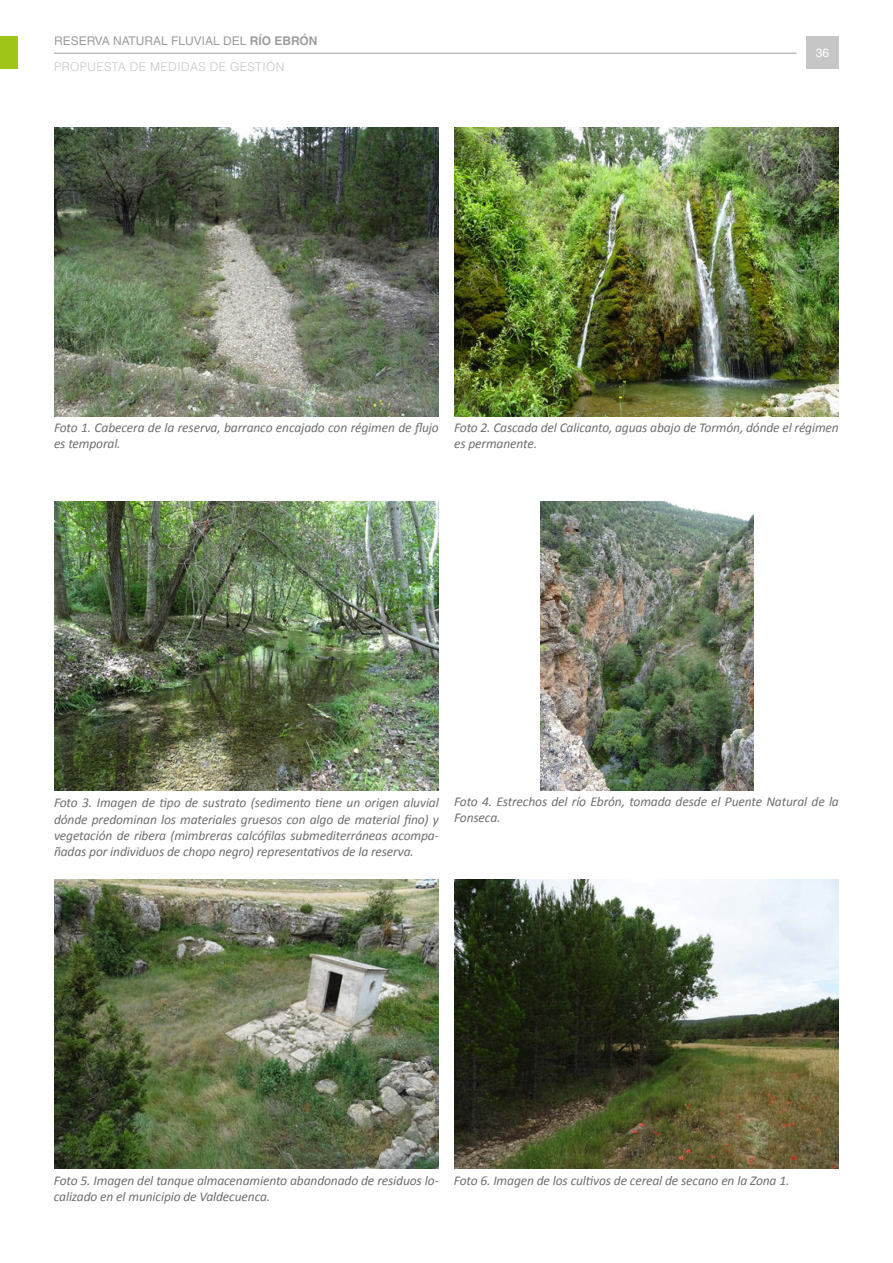
<style>
.page{position:relative;width:893px;height:1263px;background:#fff}
.page>*{position:absolute;margin:0;border:0;box-sizing:border-box;transform-origin:0 0}
.Pie{font:italic 13.5px/16.2px "Calibri";letter-spacing:-.01em;color:#706f6f}
.t1{font:300 12px/26px "Helvetica LT Std";letter-spacing:.03em;color:#c6c6c6}
.t2{font:12px "Helvetica LT Std";color:#fff}
.s1{font-weight:400;color:#9d9d9c}
.s2{font-weight:700;color:#9d9d9c}
</style>
<div class="page">
<hr style="left:54px;top:53px;width:743px;height:1px;background:#9d9d9c">
<div style="left:0;top:36px;width:18px;height:33px;background:#a0c519"></div>
<div style="left:806px;top:36px;width:33px;height:33px;background:#c6c6c6"></div>
<img style="left:54px;top:128px;width:385px;height:288px">
<img style="left:454px;top:128px;width:385px;height:288px">
<img style="left:54px;top:501px;width:385px;height:289px">
<img style="left:540px;top:502px;width:214px;height:288px">
<img style="left:54px;top:880px;width:385px;height:288px">
<img style="left:454px;top:880px;width:385px;height:288px">
<p class="t1" style="left:54px;top:27px;width:265px"><span class="s1">RESERVA NATURAL FLUVIAL DEL</span> <span class="s2">RÍO EBRÓN<br></span>PROPUESTA DE MEDIDAS DE GESTIÓN</p>
<p class="t2" style="left:816px;top:46px;width:15px">36</p>
<p class="Pie" style="left:54px;top:418px;width:386px">Foto 1. Cabecera de la reserva, barranco encajado con régimen de flujo es temporal.</p>
<p class="Pie" style="left:454px;top:418px;width:386px">Foto 2. Cascada del Calicanto, aguas abajo de Tormón, dónde el régimen es permanente.</p>
<p class="Pie" style="left:54px;top:794px;width:386px;text-align:justify">Foto 3. Imagen de tipo de sustrato (sedimento tiene un origen aluvial dónde predominan los materiales gruesos con algo de material fino) y vegetación de ribera (mimbreras calcófilas submediterráneas acompa&shy;ñadas por individuos de chopo negro) representativos de la reserva.</p>
<p class="Pie" style="left:454px;top:793px;width:386px">Foto 4. Estrechos del río Ebrón, tomada desde el Puente Natural de la<br>Fonseca.</p>
<p class="Pie" style="left:54px;top:1171px;width:386px">Foto 5. Imagen del tanque almacenamiento abandonado de residuos lo&shy;calizado en el municipio de Valdecuenca.</p>
<p class="Pie" style="left:454px;top:1171px;width:337px">Foto 6. Imagen de los cultivos de cereal de secano en la Zona 1.</p>
</div>
